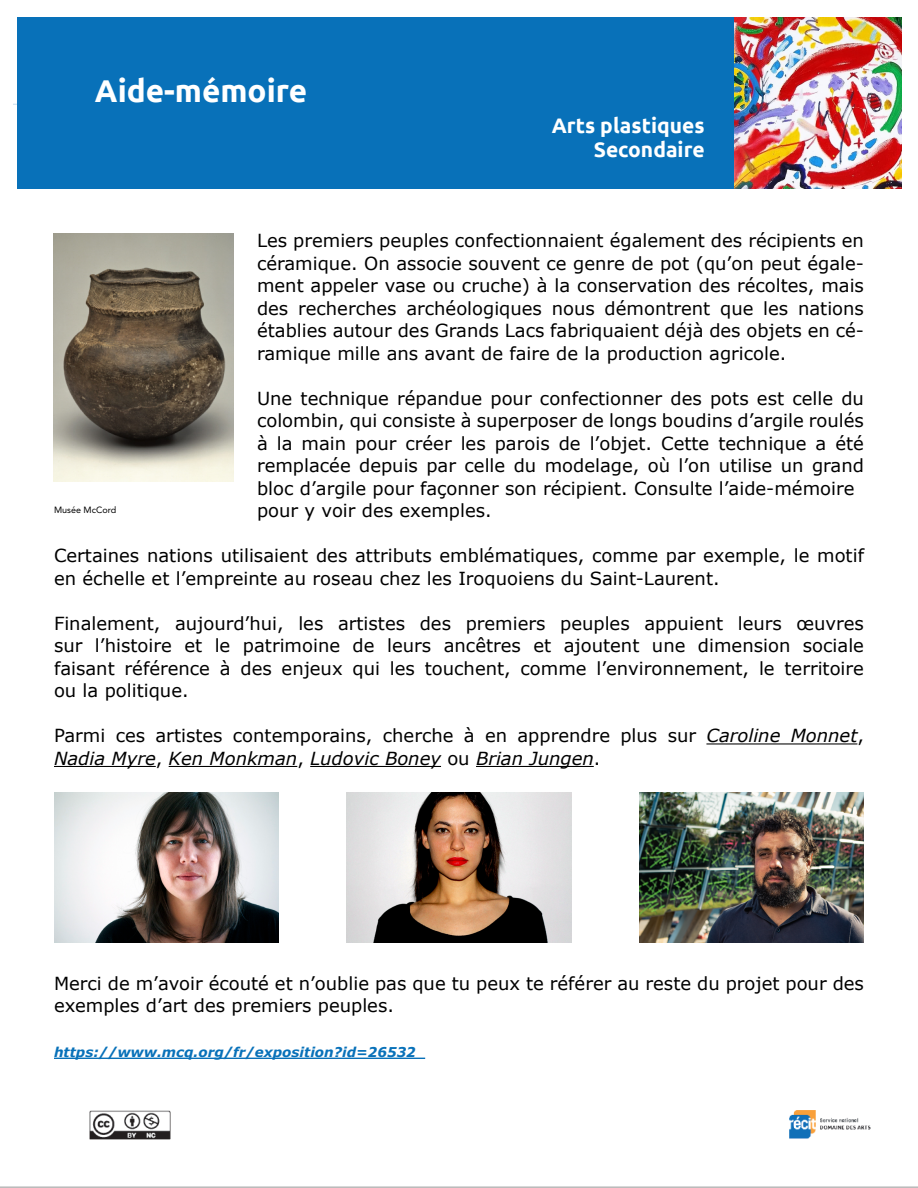
<style>
.page{position:relative;width:918px;height:1188px;background:#fff}
.page>*{position:absolute;margin:0;border:0;box-sizing:border-box;transform-origin:0 0}
.t1{font:700 31.5px "Ubuntu";color:#fff}
.t2{font:700 21px/24px "Ubuntu";color:#fff;text-align:right}
.t3{font:18px/22.5px "Verdana";color:#000}
.t4{font:italic 700 13.5px "Verdana";color:#0871b9}
.t5{font:9px "Avenir";color:#000}
.s1{font-style:italic}
</style>
<div class="page">
<div style="left:17px;top:18px;width:717px;height:171px;background:#0871b9"></div>
<img style="left:734px;top:18px;width:168px;height:171px">
<img style="left:1px;top:1110px;width:917px;height:78px">
<hr style="left:706px;top:743px;width:151px;height:1px;background:#000">
<hr style="left:54px;top:766px;width:102px;height:1px;background:#000">
<hr style="left:169px;top:766px;width:128px;height:1px;background:#000">
<hr style="left:310px;top:766px;width:131px;height:1px;background:#000">
<hr style="left:476px;top:766px;width:118px;height:1px;background:#000">
<hr style="left:54px;top:1058px;width:371px;height:1px;background:#0871b9">
<img style="left:347px;top:793px;width:224px;height:149px">
<img style="left:639px;top:793px;width:225px;height:149px">
<img style="left:54px;top:793px;width:225px;height:149px">
<img style="left:54px;top:234px;width:180px;height:247px">
<h1 class="t1" style="left:95px;top:72px;width:214px">Aide-mémoire</h1>
<p class="t2" style="left:552px;top:113px;width:154px">Arts plastiques<br>Secondaire</p>
<p class="t3" style="left:257px;top:230px;width:608px;text-align:justify">Les premiers peuples confectionnaient également des récipients en céramique. On associe souvent ce genre de pot (qu’on peut égale&shy;ment appeler vase ou cruche) à la conservation des récoltes, mais des recherches archéologiques nous démontrent que les nations établies autour des Grands Lacs fabriquaient déjà des objets en cé&shy;ramique mille ans avant de faire de la production agricole.</p>
<p class="t3" style="left:257px;top:387px;width:608px">Une technique répandue pour confectionner des pots est celle du colombin, qui consiste à superposer de longs boudins d’argile roulés à la main pour créer les parois de l’objet. Cette technique a été remplacée depuis par celle du modelage, où l’on utilise un grand bloc d’argile pour façonner son récipient. Consulte l’aide-mémoire pour y voir des exemples.</p>
<p class="t3" style="left:54px;top:545px;width:812px">Certaines nations utilisaient des attributs emblématiques, comme par exemple, le motif en échelle et l’empreinte au roseau chez les Iroquoiens du Saint-Laurent.</p>
<p class="t3" style="left:54px;top:612px;width:812px;text-align:justify">Finalement, aujourd’hui, les artistes des premiers peuples appuient leurs œuvres sur l’histoire et le patrimoine de leurs ancêtres et ajoutent une dimension sociale faisant référence à des enjeux qui les touchent, comme l’environnement, le territoire ou la politique.</p>
<p class="t3" style="left:54px;top:725px;width:812px">Parmi ces artistes contemporains, cherche à en apprendre plus sur <span class="s1">Caroline Monnet</span>,<br><span class="s1">Nadia Myre</span>, <span class="s1">Ken Monkman</span>, <span class="s1">Ludovic Boney</span> ou <span class="s1">Brian Jungen</span>.</p>
<p class="t5" style="left:54px;top:505px;width:64px">Musée McCord</p>
<p class="t3" style="left:54px;top:972px;width:812px">Merci de m’avoir écouté et n’oublie pas que tu peux te référer au reste du projet pour des exemples d’art des premiers peuples.</p>
<p class="t4" style="left:54px;top:1044px;width:363px">https://www.mcq.org/fr/exposition?id=26532</p>
</div>
